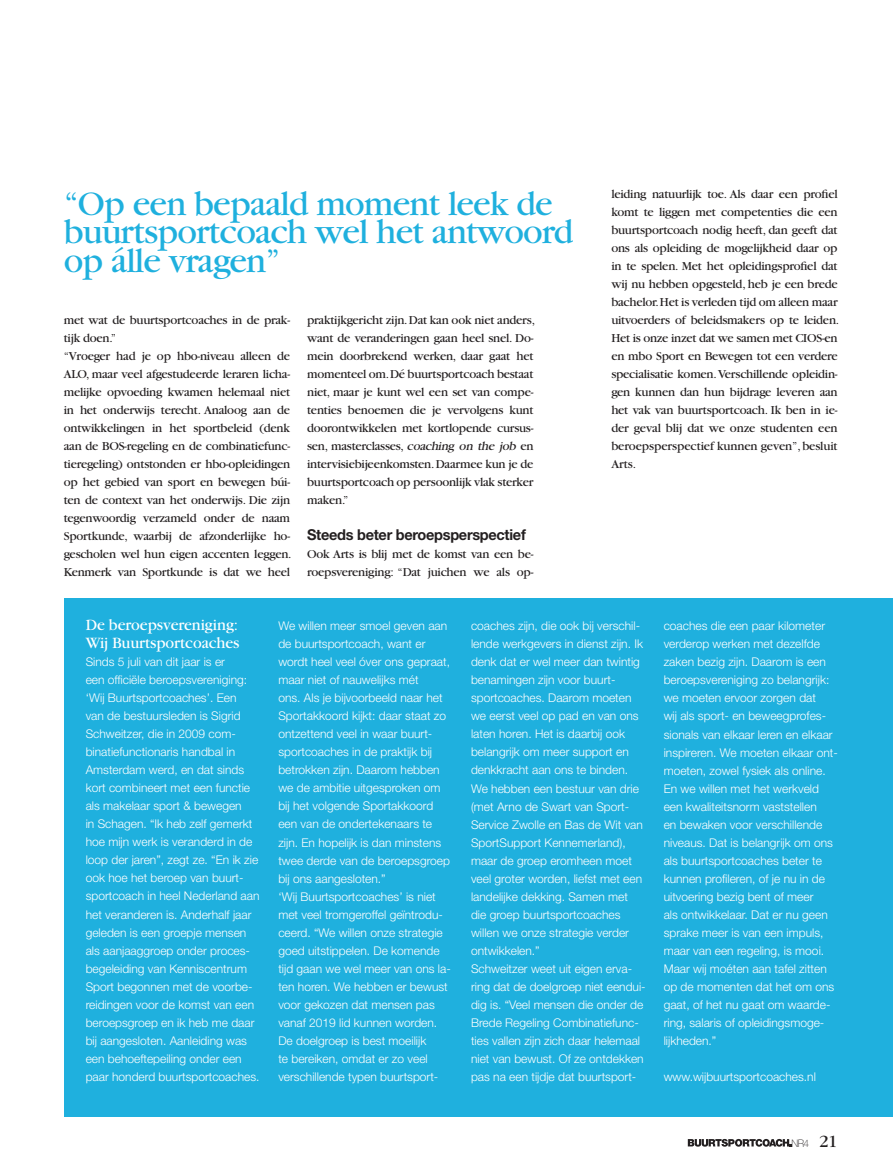
<style>
.page{position:relative;width:893px;height:1170px;background:#fff}
.page>*{position:absolute;margin:0;border:0;box-sizing:border-box;transform-origin:0 0}
.t1{font:36px/28.5px "Garamond";letter-spacing:-.025em;color:#1fb0de}
.t2{font:18px "Garamond";color:#231f20}
.t3{font:16.5px/18px "Garamond";letter-spacing:-.005em;color:#fff}
.t4{font:700 15px "Helvetica Neue LT Std";letter-spacing:-.02em;color:#231f20}
.t5{font:12.75px/18px "Garamond";letter-spacing:-.02em;color:#231f20}
.t6{font:300 12px/18px "Helvetica Neue LT Std";color:#fff}
.t7{font:100 10.35px "Helvetica Neue LT Std";color:#231f20}
.s1{font-style:italic}
</style>
<div class="page">
<svg style="left:688px;top:1138px;width:104px;height:8px"></svg>
<div style="left:64px;top:598px;width:829px;height:518px;background:#1fb0de"></div>
<h1 class="t1" style="left:64px;top:190px;width:511px">“Op een bepaald moment leek de buurtsportcoach wel het antwoord op álle vragen”</h1>
<p class="t5" style="left:611px;top:185px;width:229px">leiding natuurlijk toe. Als daar een profiel komt te liggen met competenties die een buurtsportcoach nodig heeft, dan geeft dat ons als opleiding de mogelijkheid daar op in te spelen. Met het opleidingsprofiel dat wij nu hebben opgesteld, heb je een brede bachelor. Het is verleden tijd om alleen maar uitvoerders of beleidsmakers op te leiden.<br>Het is onze inzet dat we samen met CIOS-en en mbo Sport en Bewegen tot een verdere specialisatie komen. Verschillende opleidin&shy;gen kunnen dan hun bijdrage leveren aan het vak van buurtsportcoach. Ik ben in ie&shy;der geval blij dat we onze studenten een beroepsperspectief kunnen geven”, besluit Arts.</p>
<p class="t5" style="left:64px;top:311px;width:229px">met wat de buurtsportcoaches in de prak&shy;tijk doen.”<br>“Vroeger had je op hbo-niveau alleen de ALO, maar veel afgestudeerde leraren licha&shy;melijke opvoeding kwamen helemaal niet in het onderwijs terecht. Analoog aan de ontwikkelingen in het sportbeleid (denk aan de BOS-regeling en de combinatiefunc&shy;tieregeling) ontstonden er hbo-opleidingen op het gebied van sport en bewegen búi&shy;ten de context van het onderwijs. Die zijn tegenwoordig verzameld onder de naam Sportkunde, waarbij de afzonderlijke ho&shy;gescholen wel hun eigen accenten leggen.<br>Kenmerk van Sportkunde is dat we heel</p>
<p class="t5" style="left:307px;top:311px;width:229px">praktijkgericht zijn. Dat kan ook niet anders, want de veranderingen gaan heel snel. Do&shy;mein doorbrekend werken, daar gaat het momenteel om. Dé buurtsportcoach bestaat niet, maar je kunt wel een set van compe&shy;tenties benoemen die je vervolgens kunt doorontwikkelen met kortlopende cursus&shy;sen, masterclasses, <span class="s1">coaching on the job</span> en intervisiebijeenkomsten. Daarmee kun je de buurtsportcoach op persoonlijk vlak sterker maken.”</p>
<p class="t4" style="left:307px;top:525px;width:220px">Steeds beter beroepsperspectief</p>
<p class="t5" style="left:307px;top:545px;width:228px">Ook Arts is blij met de komst van een be&shy;roepsvereniging: “Dat juichen we als op-</p>
<h3 class="t3" style="left:86px;top:616px;width:155px">De beroepsvereniging:<br>Wij Buurtsportcoaches</h3>
<p class="t6" style="left:86px;top:652px;width:175px">Sinds 5 juli van dit jaar is er<br>een officiële beroepsvereniging: ‘Wij Buurtsportcoaches’. Een<br>van de bestuursleden is Sigrid<br>Schweitzer, die in 2009 com&shy;binatiefunctionaris handbal in<br>Amsterdam werd, en dat sinds kort combineert met een functie als makelaar sport &amp; bewegen<br>in Schagen. “Ik heb zelf gemerkt hoe mijn werk is veranderd in de loop der jaren”, zegt ze. “En ik zie ook hoe het beroep van buurt&shy;sportcoach in heel Nederland aan het veranderen is. Anderhalf jaar geleden is een groepje mensen als aanjaaggroep onder proces&shy;begeleiding van Kenniscentrum<br>Sport begonnen met de voorbe&shy;reidingen voor de komst van een beroepsgroep en ik heb me daar bij aangesloten. Aanleiding was een behoeftepeiling onder een paar honderd buurtsportcoaches.</p>
<p class="t6" style="left:278px;top:616px;width:174px">We willen meer smoel geven aan de buurtsportcoach, want er wordt heel veel óver ons gepraat, maar niet of nauwelijks mét<br>ons. Als je bijvoorbeeld naar het<br>Sportakkoord kijkt: daar staat zo ontzettend veel in waar buurt&shy;sportcoaches in de praktijk bij betrokken zijn. Daarom hebben we de ambitie uitgesproken om bij het volgende Sportakkoord een van de ondertekenaars te zijn. En hopelijk is dan minstens twee derde van de beroepsgroep bij ons aangesloten.”<br>‘Wij Buurtsportcoaches’ is niet met veel tromgeroffel geïntrodu&shy;ceerd. “We willen onze strategie goed uitstippelen. De komende tijd gaan we wel meer van ons la&shy;ten horen. We hebben er bewust voor gekozen dat mensen pas vanaf 2019 lid kunnen worden.<br>De doelgroep is best moeilijk<br>te bereiken, omdat er zo veel verschillende typen buurtsport-</p>
<p class="t6" style="left:471px;top:617px;width:176px">coaches zijn, die ook bij verschil&shy;lende werkgevers in dienst zijn. Ik denk dat er wel meer dan twintig benamingen zijn voor buurt&shy;sportcoaches. Daarom moeten we eerst veel op pad en van ons laten horen. Het is daarbij ook belangrijk om meer support en denkkracht aan ons te binden.<br>We hebben een bestuur van drie (met Arno de Swart van Sport-<br>Service Zwolle en Bas de Wit van<br>SportSupport Kennemerland), maar de groep eromheen moet veel groter worden, liefst met een landelijke dekking. Samen met die groep buurtsportcoaches willen we onze strategie verder ontwikkelen.”<br>Schweitzer weet uit eigen erva&shy;ring dat de doelgroep niet eendui&shy;dig is. “Veel mensen die onder de<br>Brede Regeling Combinatiefunc&shy;ties vallen zijn zich daar helemaal niet van bewust. Of ze ontdekken pas na een tijdje dat buurtsport-</p>
<p class="t6" style="left:664px;top:617px;width:176px">coaches die een paar kilometer verderop werken met dezelfde zaken bezig zijn. Daarom is een beroepsvereniging zo belangrijk: we moeten ervoor zorgen dat<br>wij als sport- en beweegprofes&shy;sionals van elkaar leren en elkaar inspireren. We moeten elkaar ont&shy;moeten, zowel fysiek als online.<br>En we willen met het werkveld een kwaliteitsnorm vaststellen<br>en bewaken voor verschillende niveaus. Dat is belangrijk om ons als buurtsportcoaches beter te kunnen profileren, of je nu in de uitvoering bezig bent of meer<br>als ontwikkelaar. Dat er nu geen sprake meer is van een impuls, maar van een regeling, is mooi.<br>Maar wij moéten aan tafel zitten op de momenten dat het om ons gaat, of het nu gaat om waarde&shy;ring, salaris of opleidingsmoge&shy;lijkheden.”</p>
<p class="t6" style="left:664px;top:1067px;width:154px">www.wijbuurtsportcoaches.nl</p>
<p class="t7" style="left:792px;top:1136px;width:19px">NR4</p>
<h2 class="t2" style="left:819px;top:1131px;width:20px">21</h2>
</div>
